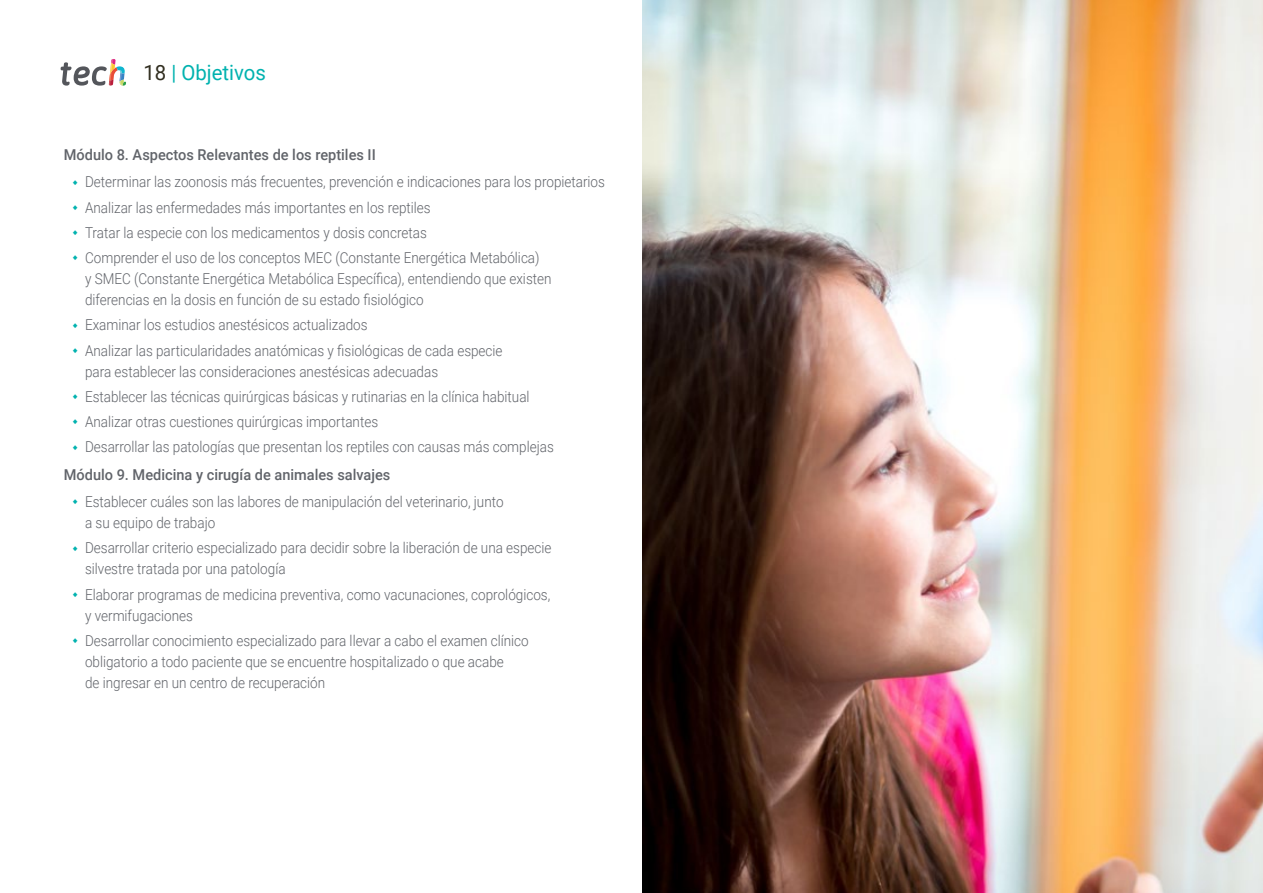
<style>
.page{position:relative;width:1263px;height:893px;background:#fff}
.page>*{position:absolute;margin:0;border:0;box-sizing:border-box;transform-origin:0 0}
.t1{font:21px "Roboto";color:#00b2af}
.t2{font:300 15px/25.2px "Roboto";color:#61646a;scale:.9 1}
.t3{font:500 15px "Roboto";color:#61646a}
.s1{color:#312e20}
</style>
<div class="page">
<svg style="left:61px;top:59px;width:65px;height:27px"></svg>
<img style="left:642px;top:0;width:621px;height:893px">
<h1 class="t1" style="left:144px;top:57px;width:124px"><span class="s1">18</span> | Objetivos</h1>
<p class="t3" style="left:64px;top:144px;width:314px">Módulo 8. Aspectos Relevantes de los reptiles II</p>
<p class="t2" style="left:85px;top:169px;width:579px">Determinar las zoonosis más frecuentes, prevención e indicaciones para los propietarios Analizar las enfermedades más importantes en los reptiles<br>Tratar la especie con los medicamentos y dosis concretas<br>Comprender el uso de los conceptos MEC (Constante Energética Metabólica)</p>
<p class="t2" style="left:85px;top:268px;width:520px;line-height:21px">y SMEC (Constante Energética Metabólica Específica), entendiendo que existen diferencias en la dosis en función de su estado fisiológico</p>
<p class="t2" style="left:85px;top:312px;width:465px">Examinar los estudios anestésicos actualizados<br>Analizar las particularidades anatómicas y fisiológicas de cada especie</p>
<p class="t2" style="left:85px;top:358px;width:522px">para establecer las consideraciones anestésicas adecuadas<br>Establecer las técnicas quirúrgicas básicas y rutinarias en la clínica habitual Analizar otras cuestiones quirúrgicas importantes<br>Desarrollar las patologías que presentan los reptiles con causas más complejas</p>
<p class="t3" style="left:64px;top:464px;width:328px">Módulo 9. Medicina y cirugía de animales salvajes</p>
<p class="t2" style="left:85px;top:491px;width:466px;line-height:21px">Establecer cuáles son las labores de manipulación del veterinario, junto a su equipo de trabajo</p>
<p class="t2" style="left:85px;top:537px;width:520px;line-height:21px">Desarrollar criterio especializado para decidir sobre la liberación de una especie silvestre tratada por una patología</p>
<p class="t2" style="left:85px;top:583px;width:518px;line-height:21px">Elaborar programas de medicina preventiva, como vacunaciones, coprológicos, y vermifugaciones</p>
<p class="t2" style="left:85px;top:629px;width:494px;line-height:21px">Desarrollar conocimiento especializado para llevar a cabo el examen clínico obligatorio a todo paciente que se encuentre hospitalizado o que acabe<br>de ingresar en un centro de recuperación</p>
</div>
